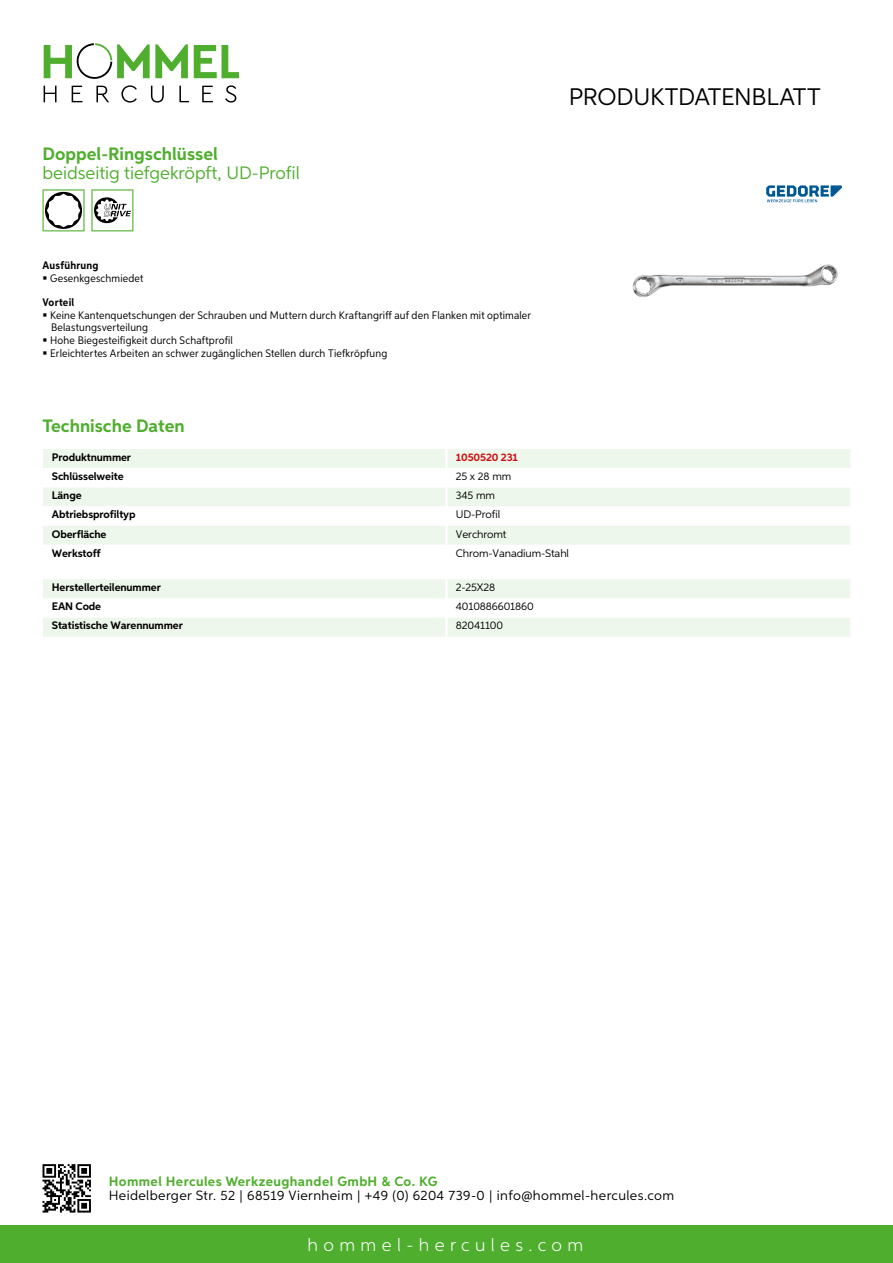
<style>
.page{position:relative;width:893px;height:1263px;background:#fff}
.page>*{position:absolute;margin:0;border:0;box-sizing:border-box;transform-origin:0 0}
.t1{font:24px "Aspira";letter-spacing:-.01em;color:#000}
.t2{font:700 18px "Aspira";color:#50ae2f}
.t3{font:18px "Aspira";color:#50ae2f}
.t4{font:300 18px "Aspira";letter-spacing:.3em;color:#fff}
.t5{font:13.5px "Aspira";letter-spacing:.03em;color:#000}
.t6{font:700 13.5px "Aspira";letter-spacing:.03em;color:#50ae2f}
.t7{font:10.95px/12.5px "Aspira Nar";letter-spacing:.015em;color:#000}
.t8{font:700 10.95px "Aspira";letter-spacing:-.01em;color:#000}
.t9{font:10.95px "Aspira";letter-spacing:-.01em;color:#000}
.t10{font:700 10.95px "Aspira Nar";letter-spacing:.02em;color:#000}
.t11{font:700 10.95px "Aspira";letter-spacing:-.01em;color:#cd1013}
</style>
<div class="page">
<div style="left:0;top:1226px;width:893px;height:37px;background:#50ae2f"></div>
<svg style="left:43px;top:1164px;width:48px;height:48px"></svg>
<svg style="left:194px;top:45px;width:45px;height:33px"></svg>
<svg style="left:44px;top:43px;width:144px;height:36px"></svg>
<svg style="left:44px;top:86px;width:13px;height:16px"></svg>
<svg style="left:72px;top:86px;width:10px;height:16px"></svg>
<svg style="left:96px;top:86px;width:13px;height:16px"></svg>
<svg style="left:121px;top:85px;width:16px;height:18px"></svg>
<svg style="left:151px;top:86px;width:13px;height:17px"></svg>
<svg style="left:179px;top:86px;width:10px;height:16px"></svg>
<svg style="left:202px;top:86px;width:11px;height:16px"></svg>
<svg style="left:225px;top:85px;width:11px;height:18px"></svg>
<div style="left:43px;top:449px;width:807px;height:19px;background:#eef7eb"></div>
<svg style="left:43px;top:488px;width:807px;height:57px;fill:#eef7eb"></svg>
<hr style="left:445px;top:449px;width:3px;height:19px;background:#fff">
<hr style="left:445px;top:487px;width:3px;height:19px;background:#fff">
<hr style="left:445px;top:506px;width:3px;height:20px;background:#fff">
<hr style="left:445px;top:526px;width:3px;height:19px;background:#fff">
<svg style="left:43px;top:579px;width:807px;height:58px"></svg>
<hr style="left:445px;top:617px;width:3px;height:20px;background:#fff">
<svg style="left:43px;top:189px;width:42px;height:42px"></svg>
<svg style="left:91px;top:189px;width:42px;height:42px"></svg>
<img style="left:632px;top:264px;width:206px;height:34px">
<svg style="left:766px;top:185px;width:76px;height:17px"></svg>
<h2 class="t2" style="left:43px;top:142px;width:177px">Doppel-Ringschlüssel</h2>
<h2 class="t3" style="left:43px;top:162px;width:259px">beidseitig tiefgekröpft, UD-Profil</h2>
<p class="t10" style="left:43px;top:259px;width:58px">Ausführung</p>
<p class="t7" style="left:50px;top:272px;width:95px">Gesenkgeschmiedet</p>
<p class="t10" style="left:43px;top:296px;width:33px">Vorteil</p>
<p class="t7" style="left:50px;top:309px;width:482px">Keine Kantenquetschungen der Schrauben und Muttern durch Kraftangriff auf den Flanken mit optimaler Belastungsverteilung<br>Hohe Biegesteifigkeit durch Schaftprofil<br>Erleichtertes Arbeiten an schwer zugänglichen Stellen durch Tiefkröpfung</p>
<h1 class="t1" style="left:569px;top:82px;width:253px">Produktdatenblatt</h1>
<h2 class="t2" style="left:43px;top:415px;width:144px">Technische Daten</h2>
<p class="t8" style="left:52px;top:450px;width:81px">Produktnummer</p>
<p class="t11" style="left:456px;top:450px;width:64px">1050520 231</p>
<p class="t8" style="left:52px;top:470px;width:73px">Schlüsselweite</p>
<p class="t9" style="left:456px;top:470px;width:57px">25 x 28 mm</p>
<p class="t8" style="left:52px;top:489px;width:31px">Länge</p>
<p class="t9" style="left:456px;top:489px;width:41px">345 mm</p>
<p class="t8" style="left:52px;top:508px;width:85px">Abtriebsprofiltyp</p>
<p class="t9" style="left:456px;top:508px;width:46px">UD-Profil</p>
<p class="t8" style="left:52px;top:527px;width:56px">Oberfläche</p>
<p class="t9" style="left:456px;top:527px;width:52px">Verchromt</p>
<p class="t8" style="left:52px;top:546px;width:50px">Werkstoff</p>
<p class="t9" style="left:456px;top:546px;width:115px">Chrom-Vanadium-Stahl</p>
<p class="t8" style="left:52px;top:581px;width:111px">Herstellerteilenummer</p>
<p class="t9" style="left:456px;top:581px;width:41px">2-25X28</p>
<p class="t8" style="left:52px;top:600px;width:51px">EAN Code</p>
<p class="t9" style="left:456px;top:600px;width:79px">4010886601860</p>
<p class="t8" style="left:52px;top:619px;width:132px">Statistische Warennummer</p>
<p class="t9" style="left:456px;top:619px;width:49px">82041100</p>
<p class="t6" style="left:109px;top:1172px;width:330px">Hommel Hercules Werkzeughandel GmbH &amp; Co. KG</p>
<p class="t5" style="left:109px;top:1187px;width:567px">Heidelberger Str. 52 | 68519 Viernheim | +49 (0) 6204 739-0 | info@hommel-hercules.com</p>
<h2 class="t4" style="left:307px;top:1234px;width:277px">hommel-hercules.com</h2>
</div>
